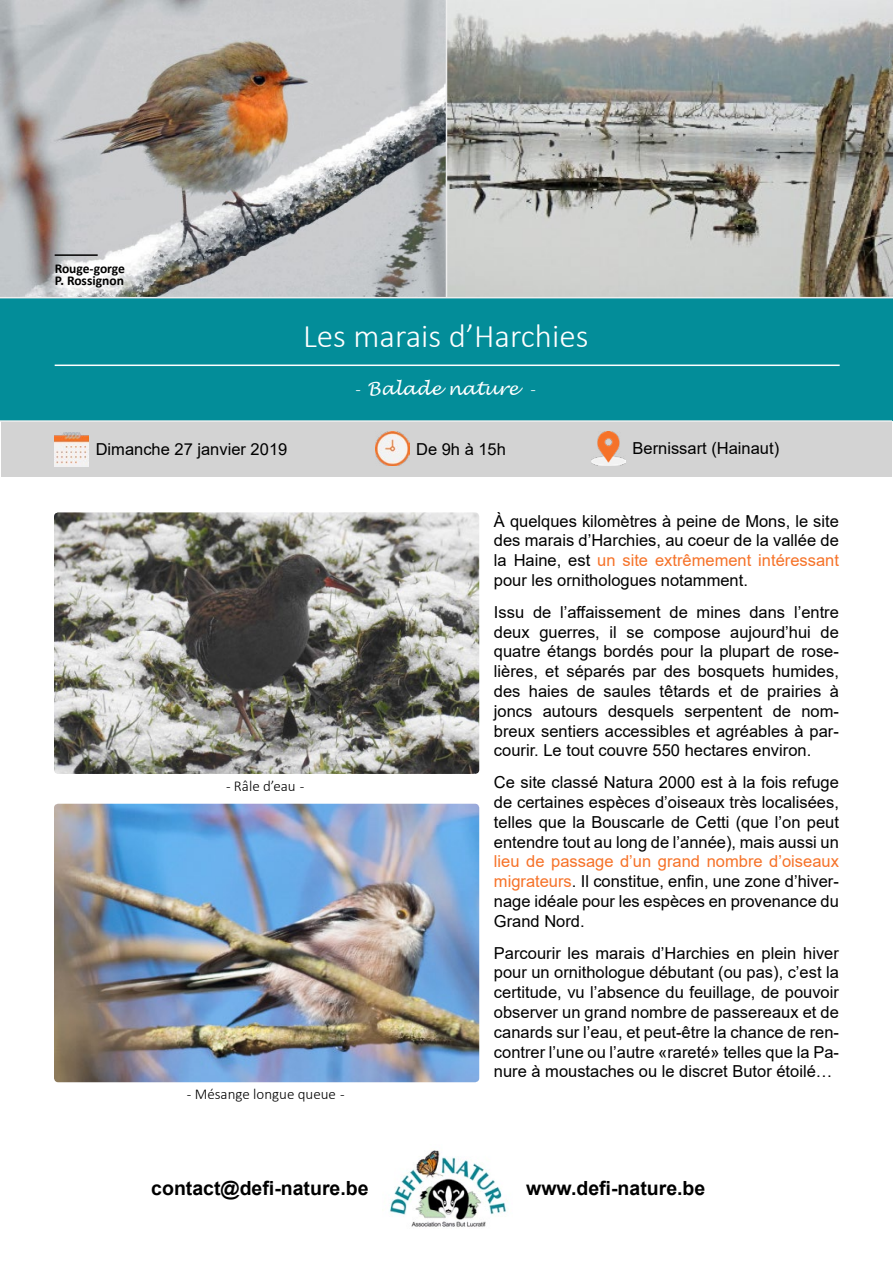
<style>
.page{position:relative;width:893px;height:1263px;background:#fff}
.page>*{position:absolute;margin:0;border:0;box-sizing:border-box;transform-origin:0 0}
.t1{font:300 33px "Calibri";color:#fff}
.t2{font:700 19.5px "Arial";color:#000}
.t3{font:italic 18px "Lucida Handwriting";color:#fff}
.t4{font:16.5px/19.8px "Arial";color:#000;text-align:justify}
.t5{font:300 15px "Calibri";color:#000}
.t6{font:700 13.5px/12px "Calibri";color:#000}
.s1{font-family:"Calibri";font-weight:300;font-style:normal}
.s2{color:#f67228}
</style>
<div class="page">
<img style="left:54px;top:804px;width:425px;height:278px">
<div style="left:2px;top:421px;width:890px;height:55px;background:#d3d3d3"></div>
<img style="left:0;top:0;width:446px;height:297px">
<img style="left:375px;top:432px;width:34px;height:34px">
<img style="left:591px;top:432px;width:34px;height:34px">
<div style="left:0;top:298px;width:893px;height:122px;background:#038d99"></div>
<img style="left:54px;top:433px;width:34px;height:33px">
<hr style="left:55px;top:364px;width:785px;height:2px;background:#fff">
<img style="left:447px;top:0;width:446px;height:297px">
<img style="left:389px;top:1150px;width:118px;height:77px">
<hr style="left:0;top:297px;width:893px;height:1px;background:#eee">
<hr style="left:446px;top:0;width:1px;height:298px;background:#eee">
<hr style="left:0;top:420px;width:892px;height:2px;background:#eee">
<hr style="left:55px;top:254px;width:43px;height:2px;background:#000">
<img style="left:54px;top:512px;width:425px;height:262px">
<p class="t6" style="left:55px;top:262px;width:72px">Rouge-gorge<br>P. Rossignon</p>
<h1 class="t1" style="left:303px;top:315px;width:287px">Les marais d’Harchies</h1>
<p class="t3" style="left:355px;top:378px;width:182px"><span class="s1">-</span> Balade nature <span class="s1">-</span></p>
<p class="t4" style="left:96px;top:439px;width:193px">Dimanche 27 janvier 2019</p>
<p class="t4" style="left:416px;top:439px;width:91px">De 9h à 15h</p>
<p class="t4" style="left:632px;top:438px;width:148px">Bernissart (Hainaut)</p>
<p class="t5" style="left:226px;top:776px;width:80px">- Râle d’eau -</p>
<p class="t5" style="left:187px;top:1084px;width:159px">- Mésange longue queue -</p>
<p class="t2" style="left:151px;top:1174px;width:219px">contact@defi-nature.be</p>
<p class="t4" style="left:494px;top:511px;width:347px">À quelques kilomètres à peine de Mons, le site des marais d’Harchies, au coeur de la vallée de la Haine, est <span class="s2">un site extrêmement intéressant </span>pour les ornithologues notamment.</p>
<p class="t4" style="left:494px;top:602px;width:347px">Issu de l’affaissement de mines dans l’entre deux guerres, il se compose aujourd’hui de quatre étangs bordés pour la plupart de rose&shy;lières, et séparés par des bosquets humides, des haies de saules têtards et de prairies à joncs autours desquels serpentent de nom&shy;breux sentiers accessibles et agréables à par&shy;courir. Le tout couvre 550 hectares environ.</p>
<p class="t4" style="left:494px;top:772px;width:347px">Ce site classé Natura 2000 est à la fois refuge de certaines espèces d’oiseaux très localisées, telles que la Bouscarle de Cetti (que l’on peut entendre tout au long de l’année), mais aussi un</p>
<p class="t4" style="left:494px;top:851px;width:347px"><span class="s2">lieu de passage d’un grand nombre d’oiseaux migrateurs</span>. Il constitue, enfin, une zone d’hiver&shy;nage idéale pour les espèces en provenance du Grand Nord.</p>
<p class="t4" style="left:494px;top:943px;width:347px">Parcourir les marais d’Harchies en plein hiver pour un ornithologue débutant (ou pas), c’est la certitude, vu l’absence du feuillage, de pouvoir observer un grand nombre de passereaux et de canards sur l’eau, et peut-être la chance de ren&shy;contrer l’une ou l’autre «rareté» telles que la Pa&shy;nure à moustaches ou le discret Butor étoilé…</p>
<p class="t2" style="left:526px;top:1174px;width:181px">www.defi-nature.be</p>
</div>
